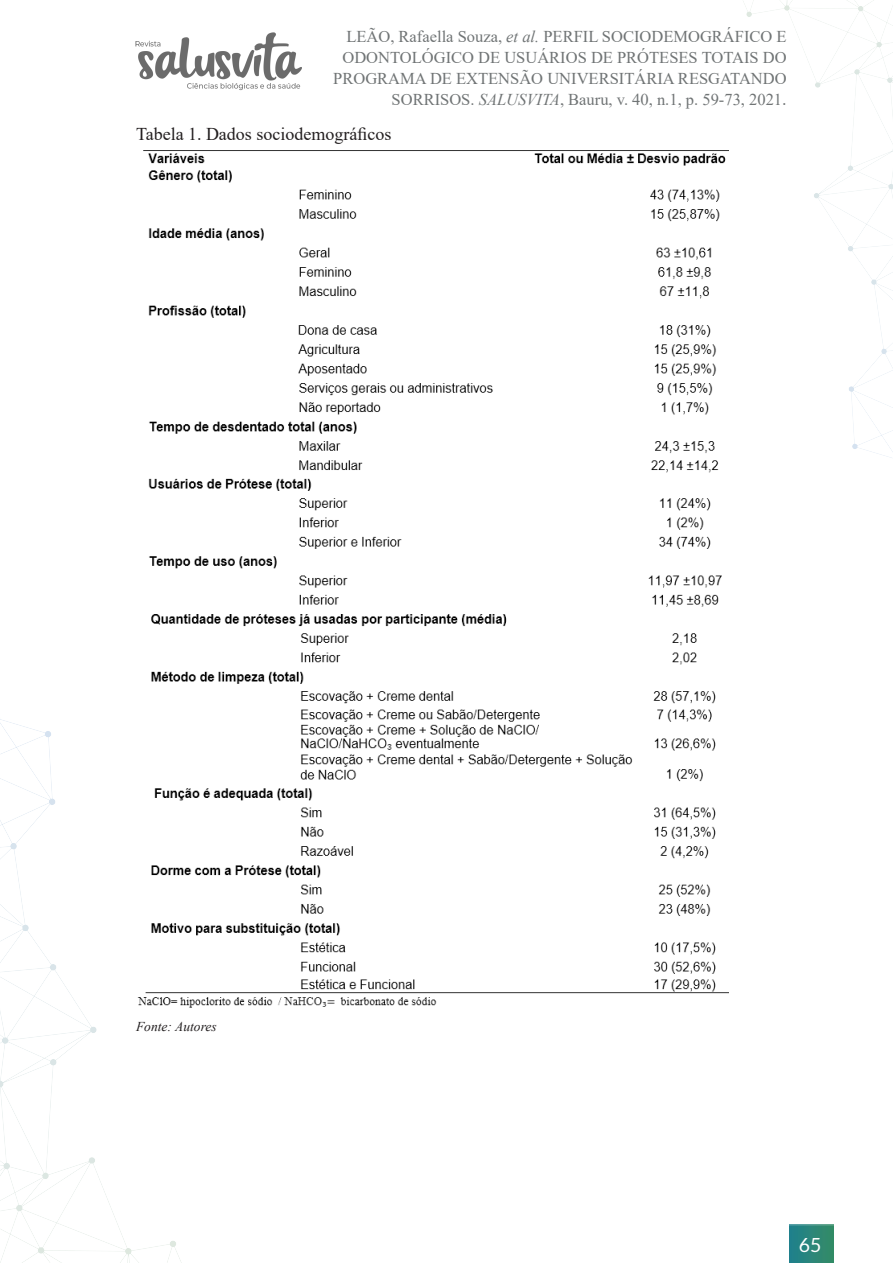
<style>
.page{position:relative;width:893px;height:1263px;background:#fff}
.page>*{position:absolute;margin:0;border:0;box-sizing:border-box;transform-origin:0 0}
.t1{font:19.5px "Lato";color:#fff}
.Body_Text{font:18px "Times New Roman";color:#231f20}
.t2{font:16.5px/21px "Times New Roman";color:#707475;text-align:right}
.t3{font:italic 13.5px "Times New Roman";color:#231f20}
.s1{font-style:italic}
.s2{font-size:18px}
</style>
<div class="page">
<img style="left:135px;top:32px;width:167px;height:59px">
<img style="left:789px;top:1224px;width:44px;height:39px">
<img style="left:0;top:719px;width:182px;height:544px">
<img style="left:743px;top:0;width:150px;height:458px">
<img style="left:143px;top:150px;width:586px;height:457px">
<img style="left:136px;top:614px;width:593px;height:395px">
<p class="t2" style="left:333px;top:25px;width:455px">LEÃO, Rafaella Souza, <span class="s1">et al.</span> PERFIL SOCIODEMOGRÁFICO E ODONTOLÓGICO DE USUÁRIOS DE PRÓTESES TOTAIS DO PROGRAMA DE EXTENSÃO UNIVERSITÁRIA RESGATANDO SORRISOS. <span class="s1">SALUSVITA</span>, Bauru, v. 40, n.1, p. 59-73, 2021<span class="s2">.</span></p>
<p class="Body_Text" style="left:136px;top:121px;width:257px">Tabela 1. Dados sociodemográficos</p>
<p class="t3" style="left:136px;top:1017px;width:82px">Fonte: Autores</p>
<p class="t1" style="left:799px;top:1234px;width:24px">65</p>
</div>
